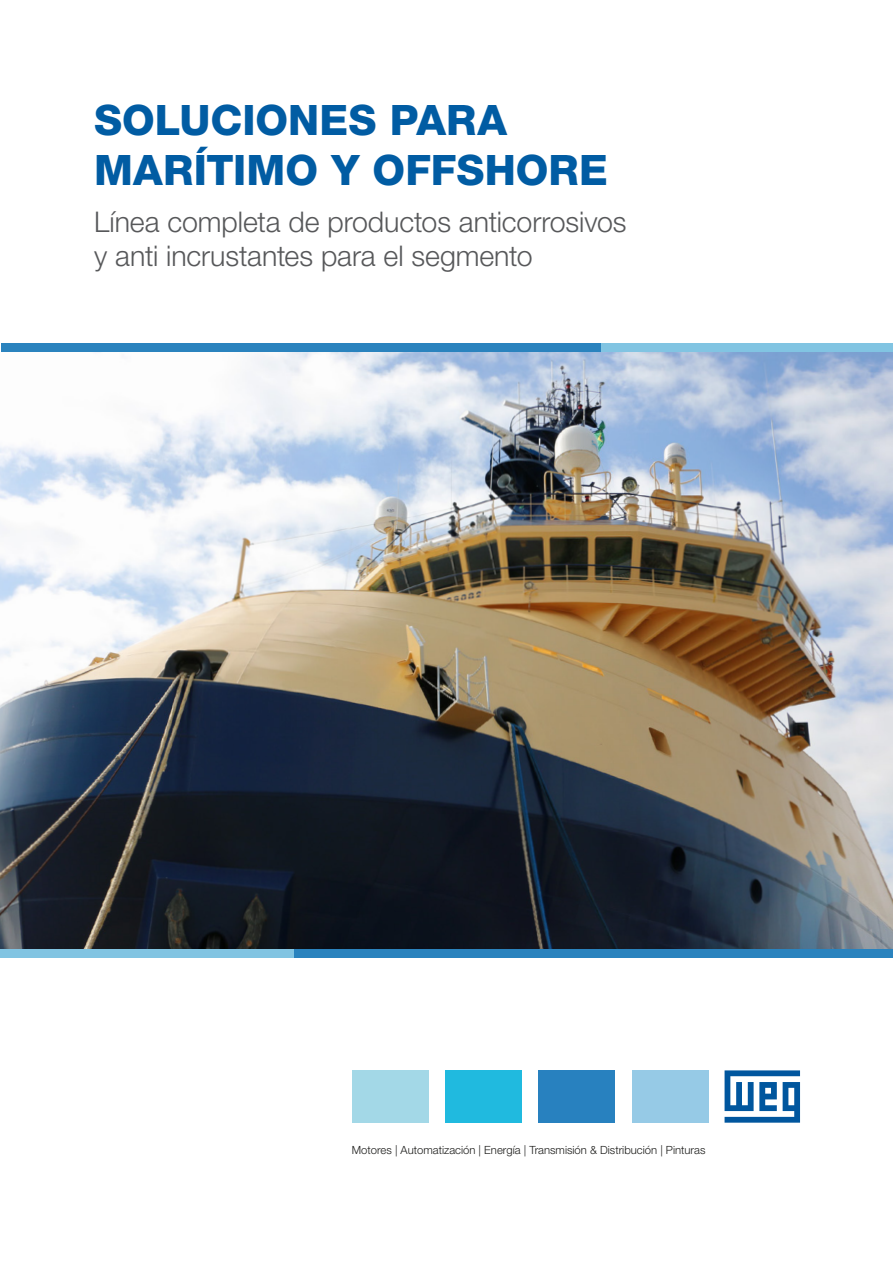
<style>
.page{position:relative;width:893px;height:1263px;background:#fff}
.page>*{position:absolute;margin:0;border:0;box-sizing:border-box;transform-origin:0 0}
._02___Subtitle_GREY{font:800 42px "Helvetica Neue LT Pro";color:#015ca3}
._02___Subtitle_GREY-2{font:300 28.5px "Helvetica Neue LT Pro";letter-spacing:-.005em;color:#57585a}
.t1{font:300 11.25px "Helvetica Neue LT Pro";color:#1d1d1b}
</style>
<div class="page">
<img style="left:1px;top:352px;width:892px;height:597px">
<svg style="left:725px;top:1070px;width:75px;height:53px"></svg>
<div style="left:352px;top:1071px;width:76px;height:52px;background:#a3d8e7"></div>
<div style="left:445px;top:1071px;width:77px;height:52px;background:#20badf"></div>
<div style="left:539px;top:1071px;width:76px;height:52px;background:#2881bf"></div>
<div style="left:632px;top:1071px;width:76px;height:52px;background:#96cae6"></div>
<div style="left:1px;top:343px;width:600px;height:9px;background:#2a83be"></div>
<div style="left:601px;top:343px;width:292px;height:9px;background:#81c4e2"></div>
<div style="left:294px;top:949px;width:599px;height:9px;background:#2a83be"></div>
<div style="left:1px;top:949px;width:293px;height:9px;background:#81c4e2"></div>
<p class="_02___Subtitle_GREY" style="left:94px;top:95px;width:415px">SOLUCIONES PARA</p>
<p class="_02___Subtitle_GREY" style="left:94px;top:145px;width:515px">MARÍTIMO Y OFFSHORE</p>
<p class="_02___Subtitle_GREY-2" style="left:94px;top:204px;width:534px">Línea completa de productos anticorrosivos</p>
<p class="_02___Subtitle_GREY-2" style="left:94px;top:238px;width:440px">y anti incrustantes para el segmento</p>
<p class="t1" style="left:352px;top:1143px;width:355px">Motores | Automatización | Energía | Transmisión &amp; Distribución | Pinturas</p>
</div>
